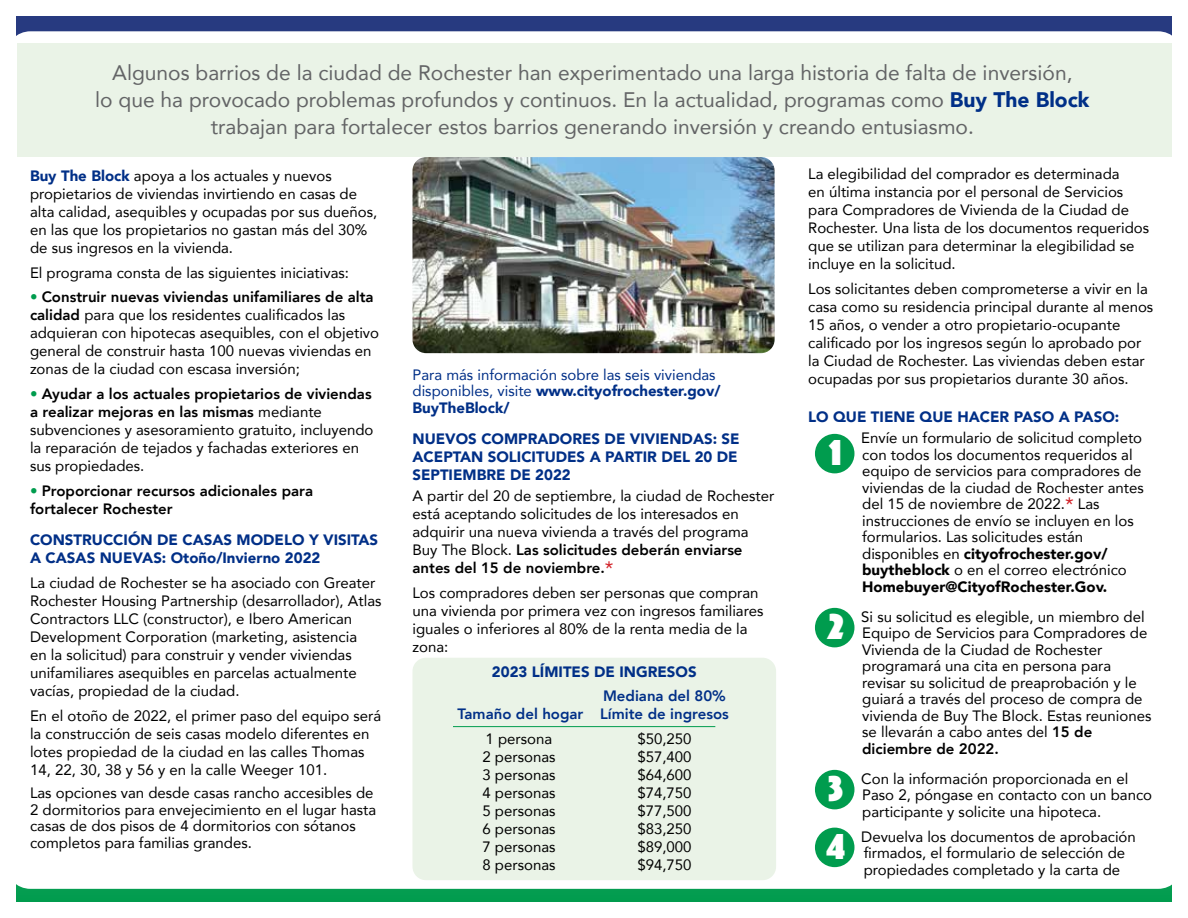
<style>
.page{position:relative;width:1188px;height:918px;background:#fff}
.page>*{position:absolute;margin:0;border:0;box-sizing:border-box;transform-origin:0 0}
.t1{font:37.5px "Phosphate Solid";color:#fff}
.t2{font:21px/27px "Avenir";color:#636466;text-align:center}
.t3{font:15px/18px "Avenir";color:#000}
.t4{font:900 15px/18px "Avenir";color:#002f87}
.t5{font:15px/16.5px "Avenir";color:#002f87}
.t6{font:800 15px/18px "Avenir";color:#000}
.t7{font:800 15px/18px "Avenir";color:#002f87;text-align:right}
.s1{font-weight:900;color:#002f87}
.s2{color:#009c4e}
.s3{font-weight:800}
.s4{font-weight:400;color:#009c4e}
.s5{font-weight:900}
.s6{font-size:19.5px;color:#d2232a}
</style>
<div class="page">
<div style="left:16px;top:16px;width:1156px;height:667px;background:#273a80"></div>
<div style="left:16px;top:301px;width:1156px;height:601px;background:#009c4e"></div>
<div style="left:6px;top:31px;width:1177px;height:858px;background:#fff;border-radius:25px"></div>
<div style="left:412px;top:658px;width:364px;height:222px;background:#eaf3e7;border-radius:14px"></div>
<div style="left:17px;top:43px;width:1154px;height:114px;background:#eaf3e7"></div>
<hr style="left:453px;top:726px;width:262px;height:1px;background:#009c4e">
<div style="left:815px;top:434px;width:39px;height:39px;background:#009c4e;border-radius:50%"></div>
<div style="left:815px;top:608px;width:39px;height:39px;background:#009c4e;border-radius:50%"></div>
<div style="left:815px;top:770px;width:39px;height:39px;background:#009c4e;border-radius:50%"></div>
<div style="left:815px;top:828px;width:39px;height:39px;background:#009c4e;border-radius:50%"></div>
<img style="left:412px;top:157px;width:363px;height:196px">
<p class="t2" style="left:95px;top:58px;width:996px">Algunos barrios de la ciudad de Rochester han experimentado una larga historia de falta de inversión,<br>lo que ha provocado problemas profundos y continuos. En la actualidad, programas como <span class="s1">Buy The Block </span>trabajan para fortalecer estos barrios generando inversión y creando entusiasmo.</p>
<p class="t3" style="left:30px;top:166px;width:349px"><span class="s1">Buy The Block</span> apoya a los actuales y nuevos propietarios de viviendas invirtiendo en casas de alta calidad, asequibles y ocupadas por sus dueños, en las que los propietarios no gastan más del 30% de sus ingresos en la vivienda.</p>
<p class="t3" style="left:30px;top:263px;width:321px">El programa consta de las siguientes iniciativas:</p>
<p class="t3" style="left:30px;top:288px;width:351px"><span class="s2">•</span> <span class="s3">Construir nuevas viviendas unifamiliares de alta calidad</span> para que los residentes cualificados las adquieran con hipotecas asequibles, con el objetivo general de construir hasta 100 nuevas viviendas en zonas de la ciudad con escasa inversión;</p>
<p class="t3" style="left:30px;top:384px;width:345px"><span class="s2">•</span> <span class="s3">Ayudar a los actuales propietarios de viviendas a realizar mejoras en las mismas</span> mediante subvenciones y asesoramiento gratuito, incluyendo la reparación de tejados y fachadas exteriores en sus propiedades.</p>
<p class="t6" style="left:30px;top:482px;width:285px"><span class="s4">•</span> Proporcionar recursos adicionales para fortalecer Rochester</p>
<p class="t4" style="left:30px;top:531px;width:350px">CONSTRUCCIÓN DE CASAS MODELO Y VISITAS<br>A CASAS NUEVAS: Otoño/Invierno 2022</p>
<p class="t3" style="left:30px;top:573px;width:353px">La ciudad de Rochester se ha asociado con Greater Rochester Housing Partnership (desarrollador), Atlas Contractors LLC (constructor), e Ibero American Development Corporation (marketing, asistencia<br>en la solicitud) para construir y vender viviendas unifamiliares asequibles en parcelas actualmente vacías, propiedad de la ciudad.</p>
<p class="t3" style="left:30px;top:706px;width:353px">En el otoño de 2022, el primer paso del equipo será la construcción de seis casas modelo diferentes en lotes propiedad de la ciudad en las calles Thomas 14, 22, 30, 38 y 56 y en la calle Weeger 101.</p>
<p class="t3" style="left:30px;top:784px;width:348px;line-height:16.5px">Las opciones van desde casas rancho accesibles de 2 dormitorios para envejecimiento en el lugar hasta casas de dos pisos de 4 dormitorios con sótanos completos para familias grandes.</p>
<p class="t5" style="left:412px;top:366px;width:310px">Para más información sobre las seis viviendas disponibles, visite <span class="s5">www.cityofrochester.gov/<br>BuyTheBlock/</span></p>
<p class="t4" style="left:412px;top:429px;width:329px">NUEVOS COMPRADORES DE VIVIENDAS: SE<br>ACEPTAN SOLICITUDES A PARTIR DEL 20 DE<br>SEPTIEMBRE DE 2022</p>
<p class="t3" style="left:412px;top:487px;width:363px">A partir del 20 de septiembre, la ciudad de Rochester está aceptando solicitudes de los interesados en adquirir una nueva vivienda a través del programa Buy The Block. <span class="s3">Las solicitudes deberán enviarse antes del 15 de noviembre.</span><span class="s6">*</span></p>
<p class="t3" style="left:412px;top:583px;width:353px">Los compradores deben ser personas que compran una vivienda por primera vez con ingresos familiares iguales o inferiores al 80% de la renta media de la zona:</p>
<p class="t4" style="left:492px;top:662px;width:206px">2023 LÍMITES DE INGRESOS</p>
<p class="t7" style="left:457px;top:687px;width:273px">Mediana del 80%<br>Tamaño del hogar Límite de ingresos</p>
<p class="t3" style="left:486px;top:730px;width:68px">1 persona</p>
<p class="t3" style="left:637px;top:730px;width:56px">$50,250</p>
<p class="t3" style="left:482px;top:748px;width:75px">2 personas</p>
<p class="t3" style="left:637px;top:748px;width:56px">$57,400</p>
<p class="t3" style="left:482px;top:766px;width:75px">3 personas</p>
<p class="t3" style="left:637px;top:766px;width:56px">$64,600</p>
<p class="t3" style="left:482px;top:784px;width:75px">4 personas</p>
<p class="t3" style="left:637px;top:784px;width:56px">$74,750</p>
<p class="t3" style="left:482px;top:802px;width:75px">5 personas</p>
<p class="t3" style="left:637px;top:802px;width:56px">$77,500</p>
<p class="t3" style="left:482px;top:820px;width:75px">6 personas</p>
<p class="t3" style="left:637px;top:820px;width:56px">$83,250</p>
<p class="t3" style="left:482px;top:838px;width:75px">7 personas</p>
<p class="t3" style="left:637px;top:838px;width:56px">$89,000</p>
<p class="t3" style="left:482px;top:856px;width:75px">8 personas</p>
<p class="t3" style="left:637px;top:856px;width:56px">$94,750</p>
<p class="t3" style="left:808px;top:165px;width:343px">La elegibilidad del comprador es determinada<br>en última instancia por el personal de Servicios para Compradores de Vivienda de la Ciudad de Rochester. Una lista de los documentos requeridos que se utilizan para determinar la elegibilidad se incluye en la solicitud.</p>
<p class="t3" style="left:808px;top:279px;width:347px">Los solicitantes deben comprometerse a vivir en la casa como su residencia principal durante al menos 15 años, o vender a otro propietario-ocupante calificado por los ingresos según lo aprobado por la Ciudad de Rochester. Las viviendas deben estar ocupadas por sus propietarios durante 30 años.</p>
<p class="t4" style="left:808px;top:408px;width:313px">LO QUE TIENE QUE HACER PASO A PASO:</p>
<h1 class="t1" style="left:830px;top:426px;width:13px">1</h1>
<p class="t3" style="left:861px;top:430px;width:284px;line-height:16.5px">Envíe un formulario de solicitud completo con todos los documentos requeridos al equipo de servicios para compradores de viviendas de la ciudad de Rochester antes del 15 de noviembre de 2022.<span class="s6">*</span> Las instrucciones de envío se incluyen en los formularios. Las solicitudes están disponibles en <span class="s5">cityofrochester.gov/ buytheblock</span> o en el correo electrónico <span class="s5">Homebuyer@CityofRochester.Gov.</span></p>
<h1 class="t1" style="left:828px;top:600px;width:18px">2</h1>
<p class="t3" style="left:861px;top:608px;width:292px;line-height:16.5px">Si su solicitud es elegible, un miembro del Equipo de Servicios para Compradores de Vivienda de la Ciudad de Rochester programará una cita en persona para revisar su solicitud de preaprobación y le guiará a través del proceso de compra de vivienda de Buy The Block. Estas reuniones se llevarán a cabo antes del <span class="s3">15 de diciembre de 2022.</span></p>
<h1 class="t1" style="left:828px;top:762px;width:17px">3</h1>
<p class="t3" style="left:861px;top:770px;width:292px;line-height:16.5px">Con la información proporcionada en el<br>Paso 2, póngase en contacto con un banco participante y solicite una hipoteca.</p>
<h1 class="t1" style="left:827px;top:820px;width:19px">4</h1>
<p class="t3" style="left:861px;top:828px;width:276px;line-height:16.5px">Devuelva los documentos de aprobación firmados, el formulario de selección de propiedades completado y la carta de</p>
</div>
